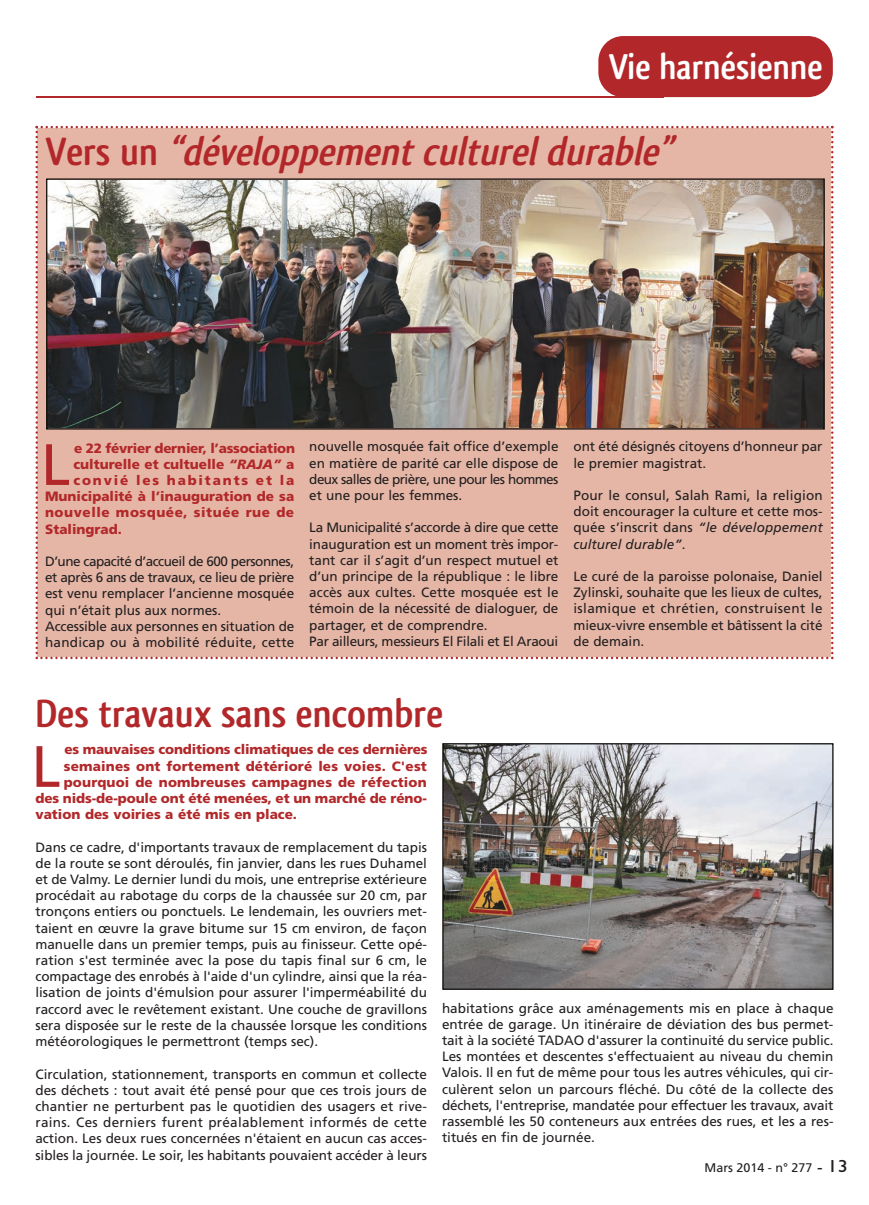
<style>
.page{position:relative;width:869px;height:1205px;background:#fff}
.page>*{position:absolute;margin:0;border:0;box-sizing:border-box;transform-origin:0 0}
.t1{font:58.25px "Frutiger";color:#b2282a}
.t2{font:italic 700 41.25px "Qlassik";color:#b2282a}
.t3{font:700 41.25px "Qlassik";color:#b2282a}
.t4{font:700 37.5px "Qlassik";color:#fff}
.t5{font:13.5px/16.2px "Frutiger";color:#231f20;text-align:justify}
.t6{font:900 13.5px "Frutiger";color:#b2282a}
.t7{font:900 13.5px "Frutiger";letter-spacing:-.02em;color:#b2282a}
.t8{font:900 13.5px "Frutiger";letter-spacing:.04em;color:#b2282a}
.t9{font:900 13.5px "Frutiger";letter-spacing:.135em;color:#b2282a}
.t10{font:12.5px "Frutiger";color:#231f20}
.s1{font-style:normal}
.s2{font-style:italic}
.s3{font-family:"Gill Sans";font-size:15px}
.s4{font-family:"Gill Sans";font-size:17.5px}
</style>
<div class="page">
<div style="left:598px;top:36px;width:234px;height:61px;background:#b2282a;border-radius:25px"></div>
<hr style="left:36px;top:96px;width:627px;height:1px;background:#b2282a">
<div style="left:35px;top:126px;width:798px;height:533px;background:#e5b6a6"></div>
<img style="left:48px;top:180px;width:774px;height:247px">
<div style="left:46px;top:178px;width:778px;height:251px;border:1px solid #070504"></div>
<img style="left:444px;top:745px;width:387px;height:243px">
<div style="left:442px;top:743px;width:391px;height:247px;border:1px solid #070504"></div>
<h3 class="t4" style="left:608px;top:44px;width:215px">Vie harnésienne</h3>
<h2 class="t2" style="left:46px;top:127px;width:638px"><span class="s1">V e r s u n</span> “développementcultureldurable”</h2>
<h1 class="t1" style="left:41px;top:441px;width:31px">L</h1>
<p class="t7" style="left:74px;top:442px;width:222px">e 22 février dernier, l’association</p>
<p class="t6" style="left:73px;top:459px;width:222px">culturelle et cultuelle <span class="s2">“RAJA”</span> a</p>
<p class="t9" style="left:73px;top:475px;width:222px">convié les habitants et la</p>
<p class="t6" style="left:45px;top:491px;width:250px">Municipalité à l’inauguration de sa</p>
<p class="t8" style="left:45px;top:507px;width:250px">nouvelle mosquée, située rue de</p>
<p class="t6" style="left:45px;top:523px;width:78px">Stalingrad.</p>
<p class="t5" style="left:45px;top:554px;width:251px;text-align:left">D’une capacité d’accueil de 600 personnes, et après 6 ans de travaux, ce lieu de prière est venu remplacer l’ancienne mosquée qui n’était plus aux normes.<br>Accessible aux personnes en situation de handicap ou à mobilité réduite, cette</p>
<p class="t5" style="left:309px;top:440px;width:250px">nouvelle mosquée fait office d’exemple en matière de parité car elle dispose de deux salles de prière, une pour les hommes et une pour les femmes.</p>
<p class="t5" style="left:309px;top:521px;width:251px;text-align:left">La Municipalité s’accorde à dire que cette inauguration est un moment très impor&shy;tant car il s’agit d’un respect mutuel et d’un principe de la république : le libre accès aux cultes. Cette mosquée est le témoin de la nécessité de dialoguer, de partager, et de comprendre.<br>Par ailleurs, messieurs El Filali et El Araoui</p>
<p class="t5" style="left:573px;top:440px;width:250px">ont été désignés citoyens d’honneur par le premier magistrat.</p>
<p class="t5" style="left:573px;top:488px;width:250px">Pour le consul, Salah Rami, la religion doit encourager la culture et cette mos&shy;quée s’inscrit dans <span class="s2">“le développement culturel durable”</span>.</p>
<p class="t5" style="left:573px;top:569px;width:250px">Le curé de la paroisse polonaise, Daniel Zylinski, souhaite que les lieux de cultes, islamique et chrétien, construisent le mieux-vivre ensemble et bâtissent la cité de demain.</p>
<h2 class="t3" style="left:35px;top:689px;width:409px">Des travaux sans encombre</h2>
<h1 class="t1" style="left:31px;top:743px;width:31px">L</h1>
<p class="t6" style="left:64px;top:744px;width:364px">es mauvaises conditions climatiques de ces dernières</p>
<p class="t6" style="left:64px;top:760px;width:364px">semaines ont fortement détérioré les voies. C'est</p>
<p class="t6" style="left:64px;top:777px;width:364px">pourquoi de nombreuses campagnes de réfection</p>
<p class="t6" style="left:35px;top:793px;width:393px">des nids-de-poule ont été menées, et un marché de réno-</p>
<p class="t6" style="left:35px;top:809px;width:263px">vation des voiries a été mis en place.</p>
<p class="t5" style="left:35px;top:840px;width:393px">Dans ce cadre, d'importants travaux de remplacement du tapis de la route se sont déroulés, fin janvier, dans les rues Duhamel et de Valmy. Le dernier lundi du mois, une entreprise extérieure procédait au rabotage du corps de la chaussée sur 20 cm, par tronçons entiers ou ponctuels. Le lendemain, les ouvriers met&shy;taient en œuvre la grave bitume sur 15 cm environ, de façon manuelle dans un premier temps, puis au finisseur. Cette opé&shy;ration s'est terminée avec la pose du tapis final sur 6 cm, le compactage des enrobés à l'aide d'un cylindre, ainsi que la réa&shy;lisation de joints d'émulsion pour assurer l'imperméabilité du raccord avec le revêtement existant. Une couche de gravillons sera disposée sur le reste de la chaussée lorsque les conditions météorologiques le permettront (temps sec).</p>
<p class="t5" style="left:35px;top:1066px;width:393px">Circulation, stationnement, transports en commun et collecte des déchets : tout avait été pensé pour que ces trois jours de chantier ne perturbent pas le quotidien des usagers et rive&shy;rains. Ces derniers furent préalablement informés de cette action. Les deux rues concernées n'étaient en aucun cas acces&shy;sibles la journée. Le soir, les habitants pouvaient accéder à leurs</p>
<p class="t5" style="left:442px;top:1001px;width:393px">habitations grâce aux aménagements mis en place à chaque entrée de garage. Un itinéraire de déviation des bus permet&shy;tait à la société TADAO d'assurer la continuité du service public.<br>Les montées et descentes s'effectuaient au niveau du chemin Valois. Il en fut de même pour tous les autres véhicules, qui cir&shy;culèrent selon un parcours fléché. Du côté de la collecte des déchets, l'entreprise, mandatée pour effectuer les travaux, avait rassemblé les 50 conteneurs aux entrées des rues, et les a res&shy;titués en fin de journée.</p>
<p class="t10" style="left:704px;top:1162px;width:145px">Mars 2014 - n° 277 <span class="s3">-</span> <span class="s4">13</span></p>
</div>
